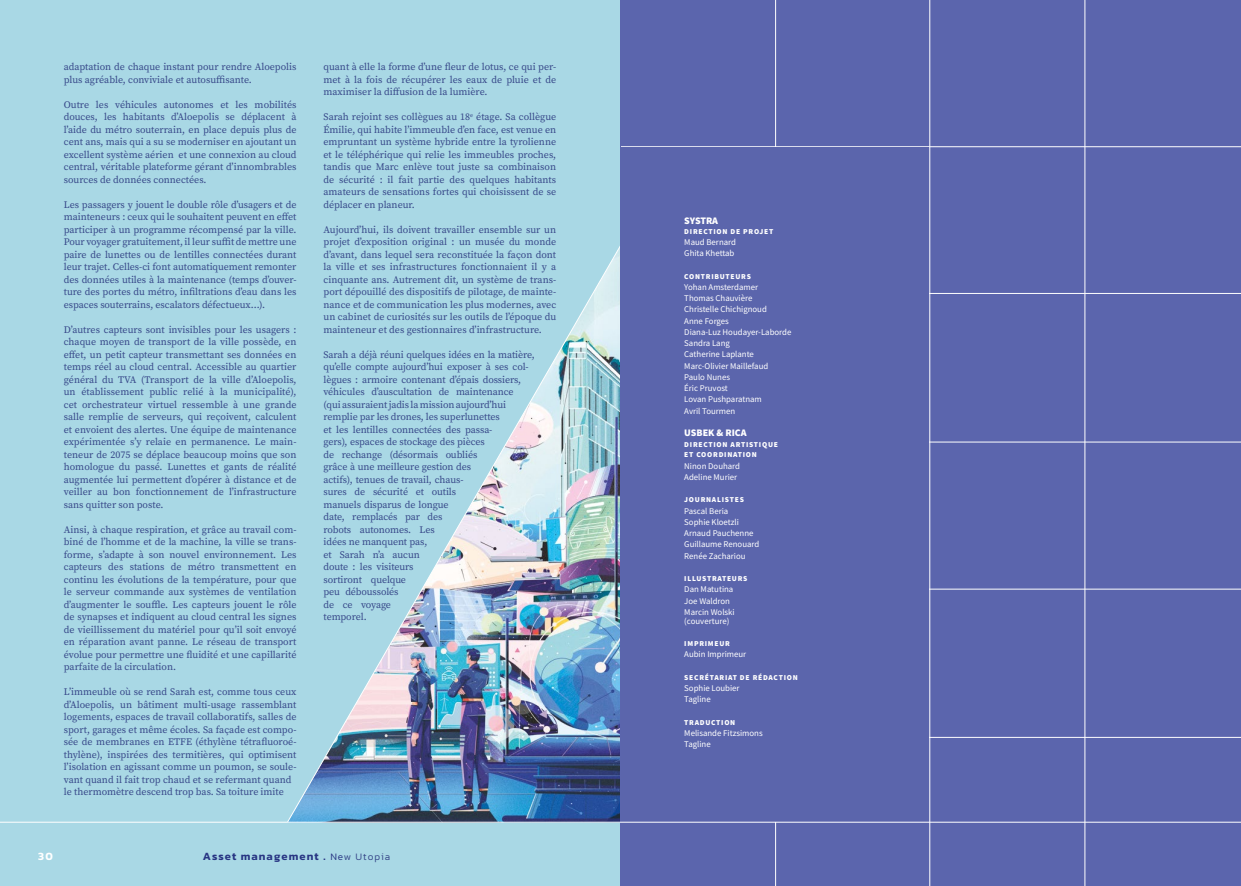
<style>
.page{position:relative;width:1241px;height:886px;background:#fff}
.page>*{position:absolute;margin:0;border:0;box-sizing:border-box;transform-origin:0 0}
.t1{font:600 11.25px "Kanit";letter-spacing:.1em;color:#283583}
.t2{font:600 11.25px "Kanit";color:#fff}
.t3{font:10px/12.5px "Source Serif Pro";letter-spacing:-.01em;color:#374889;text-align:justify}
.t4{font:900 10px "Source Sans Pro";color:#fff}
.t5{font:8.75px/11.2px "Source Sans Pro";color:#fff}
.t6{font:900 7.5px/10px "Source Sans Pro";letter-spacing:.1em;color:#fff}
.s1{font-weight:300;font-size:10px}
.s2{font-weight:300;font-size:10px;color:#374889}
</style>
<div class="page">
<div style="left:0;top:0;width:620px;height:886px;background:#a9d8e5"></div>
<img style="left:286px;top:246px;width:334px;height:576px">
<div style="left:620px;top:0;width:620px;height:886px;background:#5b65ad"></div>
<hr style="left:621px;top:146px;width:619px;height:1px;background:#fff">
<hr style="left:621px;top:442px;width:619px;height:1px;background:#fff">
<hr style="left:621px;top:589px;width:619px;height:1px;background:#fff">
<hr style="left:621px;top:737px;width:619px;height:1px;background:#fff">
<hr style="left:621px;top:293px;width:619px;height:1px;background:#fff">
<hr style="left:1084px;top:0;width:1px;height:886px;background:#fff">
<hr style="left:929px;top:0;width:1px;height:886px;background:#fff">
<hr style="left:775px;top:0;width:1px;height:886px;background:#fff">
<div style="left:621px;top:147px;width:308px;height:675px;background:#5b65ac"></div>
<hr style="left:0;top:822px;width:1240px;height:1px;background:#fff">
<p class="t3" style="left:64px;top:60px;width:234px">adaptation de chaque instant pour rendre Aloepolis plus agréable, conviviale et autosuffisante.</p>
<p class="t3" style="left:64px;top:98px;width:234px">Outre les véhicules autonomes et les mobilités douces, les habitants d’Aloepolis se déplacent à l’aide du métro souterrain, en place depuis plus de cent ans, mais qui a su se moderniser en ajoutant un excellent système aérien et une connexion au cloud central, véritable plateforme gérant d’innombrables sources de données connectées.</p>
<p class="t3" style="left:64px;top:198px;width:234px">Les passagers y jouent le double rôle d’usagers et de mainteneurs : ceux qui le souhaitent peuvent en effet participer à un programme récompensé par la ville.<br>Pour voyager gratuitement, il leur suffit de mettre une paire de lunettes ou de lentilles connectées durant leur trajet. Celles-ci font automatiquement remonter des données utiles à la maintenance (temps d’ouver&shy;ture des portes du métro, infiltrations d’eau dans les espaces souterrains, escalators défectueux…).</p>
<p class="t3" style="left:64px;top:323px;width:234px">D’autres capteurs sont invisibles pour les usagers : chaque moyen de transport de la ville possède, en effet, un petit capteur transmettant ses données en temps réel au cloud central. Accessible au quartier général du TVA (Transport de la ville d’Aloepolis, un établissement public relié à la municipalité), cet orchestrateur virtuel ressemble à une grande salle remplie de serveurs, qui reçoivent, calculent et envoient des alertes. Une équipe de maintenance expérimentée s’y relaie en permanence. Le main&shy;teneur de 2075 se déplace beaucoup moins que son homologue du passé. Lunettes et gants de réalité augmentée lui permettent d’opérer à distance et de veiller au bon fonctionnement de l’infrastructure sans quitter son poste.</p>
<p class="t3" style="left:64px;top:523px;width:234px">Ainsi, à chaque respiration, et grâce au travail com&shy;biné de l’homme et de la machine, la ville se trans&shy;forme, s’adapte à son nouvel environnement. Les capteurs des stations de métro transmettent en continu les évolutions de la température, pour que le serveur commande aux systèmes de ventilation d’augmenter le souffle. Les capteurs jouent le rôle de synapses et indiquent au cloud central les signes de vieillissement du matériel pour qu’il soit envoyé en réparation avant panne. Le réseau de transport évolue pour permettre une fluidité et une capillarité parfaite de la circulation.</p>
<p class="t3" style="left:64px;top:685px;width:234px;text-align:left">L’immeuble où se rend Sarah est, comme tous ceux d’Aloepolis, un bâtiment multi-usage rassemblant logements, espaces de travail collaboratifs, salles de sport, garages et même écoles. Sa façade est compo&shy;sée de membranes en ETFE (éthylène tétrafluoroé&shy;thylène), inspirées des termitières, qui optimisent l’isolation en agissant comme un poumon, se soule&shy;vant quand il fait trop chaud et se refermant quand le thermomètre descend trop bas. Sa toiture imite</p>
<p class="t3" style="left:323px;top:60px;width:234px">quant à elle la forme d’une fleur de lotus, ce qui per&shy;met à la fois de récupérer les eaux de pluie et de maximiser la diffusion de la lumière.</p>
<p class="t3" style="left:323px;top:110px;width:234px">Sarah rejoint ses collègues au 18<sup>e</sup> étage. Sa collègue Émilie, qui habite l’immeuble d’en face, est venue en empruntant un système hybride entre la tyrolienne et le téléphérique qui relie les immeubles proches, tandis que Marc enlève tout juste sa combinaison de sécurité : il fait partie des quelques habitants amateurs de sensations fortes qui choisissent de se déplacer en planeur.</p>
<p class="t3" style="left:323px;top:223px;width:234px">Aujourd’hui, ils doivent travailler ensemble sur un projet d’exposition original : un musée du monde d’avant, dans lequel sera reconstituée la façon dont la ville et ses infrastructures fonctionnaient il y a cinquante ans. Autrement dit, un système de trans&shy;port dépouillé des dispositifs de pilotage, de mainte&shy;nance et de communication les plus modernes, avec un cabinet de curiosités sur les outils de l’époque du mainteneur et des gestionnaires d’infrastructure.</p>
<p class="t3" style="left:323px;top:348px;width:213px;text-align:left">Sarah a déjà réuni quelques idées en la matière, qu’elle compte aujourd’hui exposer à ses col&shy;lègues : armoire contenant d’épais dossiers, véhicules d’auscultation de maintenance<br>(qui assuraient jadis la mission aujourd’hui remplie par les drones, les superlunettes<br>et les lentilles connectées des passa-<br>gers), espaces de stockage des pièces<br>de rechange (désormais oubliés<br>grâce à une meilleure gestion des<br>actifs), tenues de travail, chaus-<br>sures de sécurité et outils<br>manuels disparus de longue<br>date, remplacés par des<br>robots autonomes. Les<br>idées ne manquent pas,<br>et Sarah n’a aucun<br>doute : les visiteurs<br>sortiront quelque<br>peu déboussolés<br>de ce voyage<br>temporel.</p>
<p class="t2" style="left:38px;top:850px;width:16px">30</p>
<p class="t1" style="left:203px;top:850px;width:189px">Asset management . <span class="s1">Ne</span><span class="s2">w Utopia</span></p>
<p class="t4" style="left:684px;top:215px;width:35px">SYSTRA</p>
<p class="t6" style="left:684px;top:226px;width:91px">DIRECTION DE PROJET</p>
<p class="t5" style="left:684px;top:236px;width:53px">Maud Bernard<br>Ghita Khettab</p>
<p class="t6" style="left:684px;top:271px;width:68px">CONTRIBUTEURS</p>
<p class="t5" style="left:684px;top:281px;width:109px">Yohan Amsterdamer<br>Thomas Chauvière<br>Christelle Chichignoud<br>Anne Forges<br>Diana-Luz Houdayer-Laborde<br>Sandra Lang<br>Catherine Laplante<br>Marc-Olivier Maillefaud<br>Paulo Nunes<br>Éric Pruvost<br>Lovan Pushparatnam<br>Avril Tourmen</p>
<p class="t4" style="left:684px;top:427px;width:64px">USBEK &amp; RICA</p>
<p class="t6" style="left:684px;top:440px;width:95px">DIRECTION ARTISTIQUE<br>ET COORDINATION</p>
<p class="t5" style="left:684px;top:460px;width:57px">Ninon Douhard<br>Adeline Murier</p>
<p class="t6" style="left:684px;top:495px;width:61px">JOURNALISTES</p>
<p class="t5" style="left:684px;top:505px;width:77px">Pascal Beria<br>Sophie Kloetzli<br>Arnaud Pauchenne<br>Guillaume Renouard<br>Renée Zachariou</p>
<p class="t6" style="left:684px;top:573px;width:65px">ILLUSTRATEURS</p>
<p class="t5" style="left:684px;top:584px;width:52px">Dan Matutina<br>Joe Waldron<br>Marcin Wolski</p>
<p class="t5" style="left:684px;top:615px;width:47px">(couverture)</p>
<p class="t6" style="left:684px;top:638px;width:47px">IMPRIMEUR</p>
<p class="t5" style="left:684px;top:649px;width:63px">Aubin Imprimeur</p>
<p class="t6" style="left:684px;top:672px;width:115px">SECRÉTARIAT DE RÉDACTION</p>
<p class="t5" style="left:684px;top:683px;width:57px">Sophie Loubier<br>Tagline</p>
<p class="t6" style="left:684px;top:717px;width:53px">TRADUCTION</p>
<p class="t5" style="left:684px;top:728px;width:80px">Melisande Fitzsimons<br>Tagline</p>
</div>
